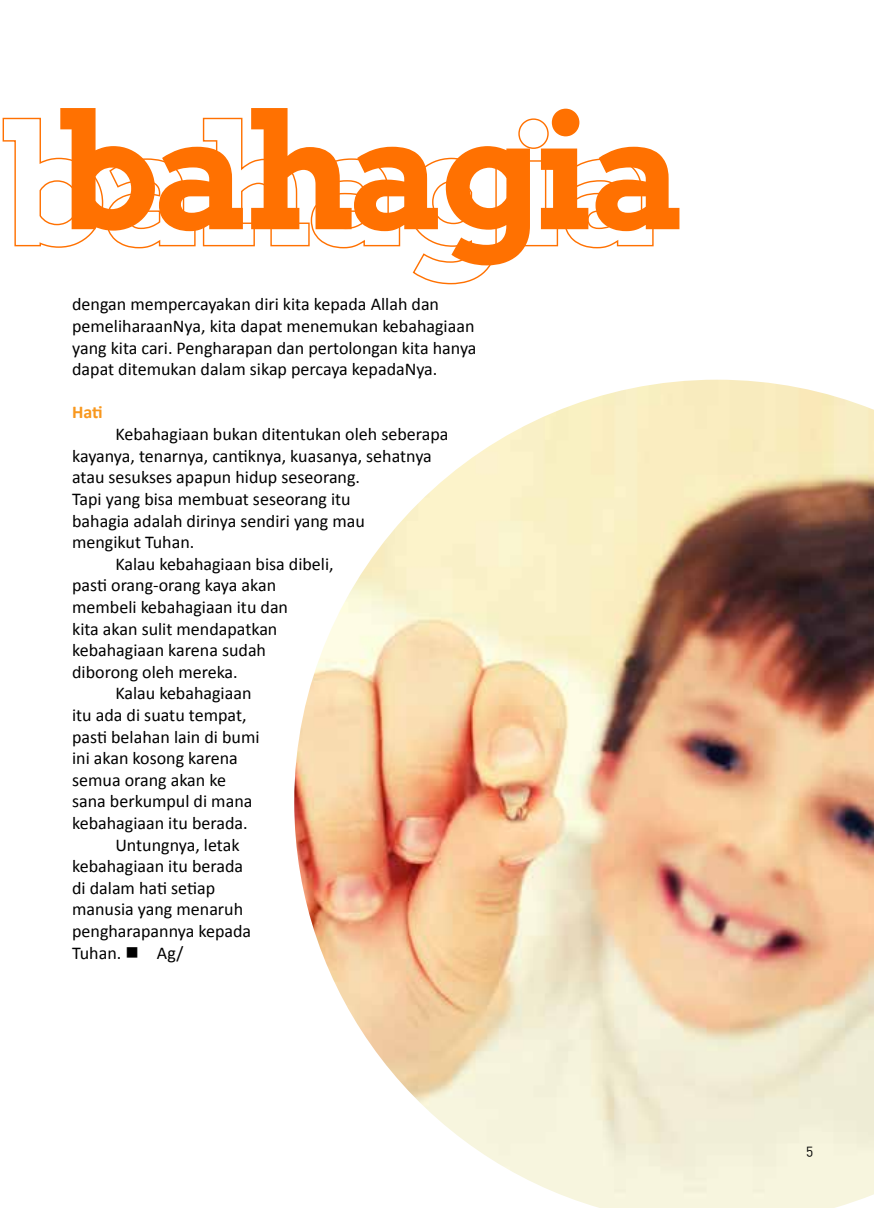
<style>
.page{position:relative;width:874px;height:1208px;background:#fff}
.page>*{position:absolute;margin:0;border:0;box-sizing:border-box;transform-origin:0 0}
.t1{font:700 159.4px "Arvo";letter-spacing:-.04em;color:#ff7101}
.t2{font:18px/21.6px "Calibri";color:#000}
.t3{font:700 18px "Calibri";color:#f8971d}
.t4{font:14px "DIN Alternate";color:#000}
</style>
<div class="page">
<svg style="left:2px;top:117px;width:194px;height:132px"></svg>
<svg style="left:202px;top:117px;width:198px;height:132px"></svg>
<svg style="left:407px;top:157px;width:90px;height:128px"></svg>
<svg style="left:506px;top:118px;width:148px;height:131px"></svg>
<img style="left:294px;top:380px;width:579px;height:828px">
<h1 class="t1" style="left:58px;top:81px;width:632px">bahagia</h1>
<p class="t2" style="left:72px;top:294px;width:405px">dengan mempercayakan diri kita kepada Allah dan pemeliharaanNya, kita dapat menemukan kebahagiaan yang kita cari. Pengharapan dan pertolongan kita hanya dapat ditemukan dalam sikap percaya kepadaNya.</p>
<p class="t3" style="left:72px;top:401px;width:32px">Hati</p>
<p class="t2" style="left:115px;top:423px;width:334px">Kebahagiaan bukan ditentukan oleh seberapa</p>
<p class="t2" style="left:72px;top:445px;width:361px">kayanya, tenarnya, cantiknya, kuasanya, sehatnya</p>
<p class="t2" style="left:72px;top:466px;width:289px">atau sesukses apapun hidup seseorang.</p>
<p class="t2" style="left:72px;top:488px;width:280px">Tapi yang bisa membuat seseorang itu</p>
<p class="t2" style="left:72px;top:510px;width:294px">bahagia adalah dirinya sendiri yang mau</p>
<p class="t2" style="left:72px;top:531px;width:124px">mengikut Tuhan.</p>
<p class="t2" style="left:115px;top:553px;width:220px">Kalau kebahagiaan bisa dibeli,</p>
<p class="t2" style="left:72px;top:574px;width:205px">pasti orang-orang kaya akan</p>
<p class="t2" style="left:72px;top:596px;width:217px">membeli kebahagiaan itu dan</p>
<p class="t2" style="left:72px;top:618px;width:207px">kita akan sulit mendapatkan</p>
<p class="t2" style="left:72px;top:639px;width:195px">kebahagiaan karena sudah</p>
<p class="t2" style="left:72px;top:661px;width:167px">diborong oleh mereka.</p>
<p class="t2" style="left:115px;top:682px;width:137px">Kalau kebahagiaan</p>
<p class="t2" style="left:72px;top:704px;width:176px">itu ada di suatu tempat,</p>
<p class="t2" style="left:72px;top:726px;width:189px">pasti belahan lain di bumi</p>
<p class="t2" style="left:72px;top:747px;width:167px">ini akan kosong karena</p>
<p class="t2" style="left:72px;top:769px;width:155px">semua orang akan ke</p>
<p class="t2" style="left:72px;top:790px;width:182px">sana berkumpul di mana</p>
<p class="t2" style="left:72px;top:812px;width:177px">kebahagiaan itu berada.</p>
<p class="t2" style="left:115px;top:834px;width:126px">Untungnya, letak</p>
<p class="t2" style="left:72px;top:855px;width:172px">kebahagiaan itu berada</p>
<p class="t2" style="left:72px;top:877px;width:144px">di dalam hati setiap</p>
<p class="t2" style="left:72px;top:898px;width:172px">manusia yang menaruh</p>
<p class="t2" style="left:72px;top:920px;width:180px">pengharapannya kepada</p>
<p class="t2" style="left:72px;top:942px;width:113px">Tuhan. ■ Ag/</p>
<p class="t4" style="left:805px;top:1141px;width:9px">5</p>
</div>
